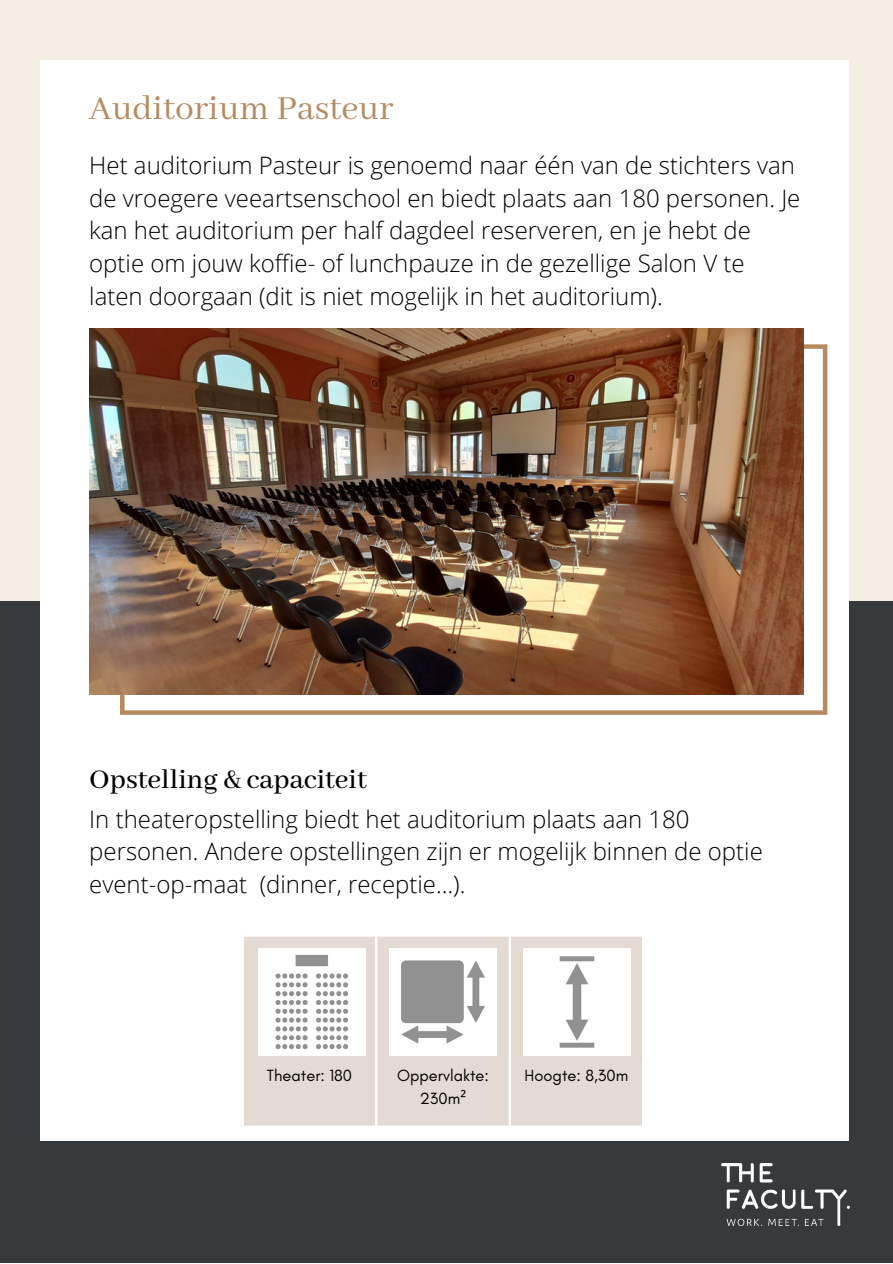
<style>
.page{position:relative;width:893px;height:1264px;background:#fff}
.page>*{position:absolute;margin:0;border:0;box-sizing:border-box;transform-origin:0 0}
.t1{font:37.5px "Abhaya Libre";color:#b68b60}
.t2{font:500 30px "Abhaya Libre";color:#000}
.t3{font:300 24px/32.5px "Open Sans";color:#000}
.t4{font:16.5px/23px "Glacial Indifference";color:#000;text-align:center}
.s1{font-family:"Noto Sans"}
</style>
<div class="page">
<div style="left:0;top:0;width:892px;height:1262px;background:#f5efe1"></div>
<div style="left:0;top:601px;width:892px;height:661px;background:#363a3d"></div>
<div style="left:40px;top:60px;width:808px;height:1081px;background:#fff"></div>
<img style="left:722px;top:1163px;width:127px;height:62px">
<div style="left:244px;top:936px;width:398px;height:189px;background:#e4dad4"></div>
<hr style="left:375px;top:936px;width:2px;height:189px;background:#fff">
<hr style="left:508px;top:936px;width:3px;height:189px;background:#fff">
<img style="left:258px;top:948px;width:107px;height:107px">
<img style="left:389px;top:948px;width:107px;height:107px">
<img style="left:523px;top:948px;width:107px;height:107px">
<svg style="left:120px;top:344px;width:707px;height:371px"></svg>
<img style="left:89px;top:328px;width:714px;height:366px">
<p class="t1" style="left:89px;top:88px;width:305px">Auditorium Pasteur</p>
<p class="t3" style="left:89px;top:149px;width:712px">Het auditorium Pasteur is genoemd naar één van de stichters van de vroegere veeartsenschool en biedt plaats aan 180 personen. Je kan het auditorium per half dagdeel reserveren, en je hebt de optie om jouw koffie- of lunchpauze in de gezellige Salon V te laten doorgaan (dit is niet mogelijk in het auditorium).</p>
<p class="t2" style="left:89px;top:763px;width:279px">Opstelling &amp; capaciteit</p>
<p class="t3" style="left:89px;top:802px;width:675px">In theateropstelling biedt het auditorium plaats aan 180 personen. Andere opstellingen zijn er mogelijk binnen de optie event-op-maat (dinner, receptie…).</p>
<p class="t4" style="left:267px;top:1063px;width:87px">Theater: 180</p>
<p class="t4" style="left:397px;top:1063px;width:93px">Oppervlakte:<br>230m<span class="s1">²</span></p>
<p class="t4" style="left:524px;top:1063px;width:105px">Hoogte: 8,30m</p>
</div>
